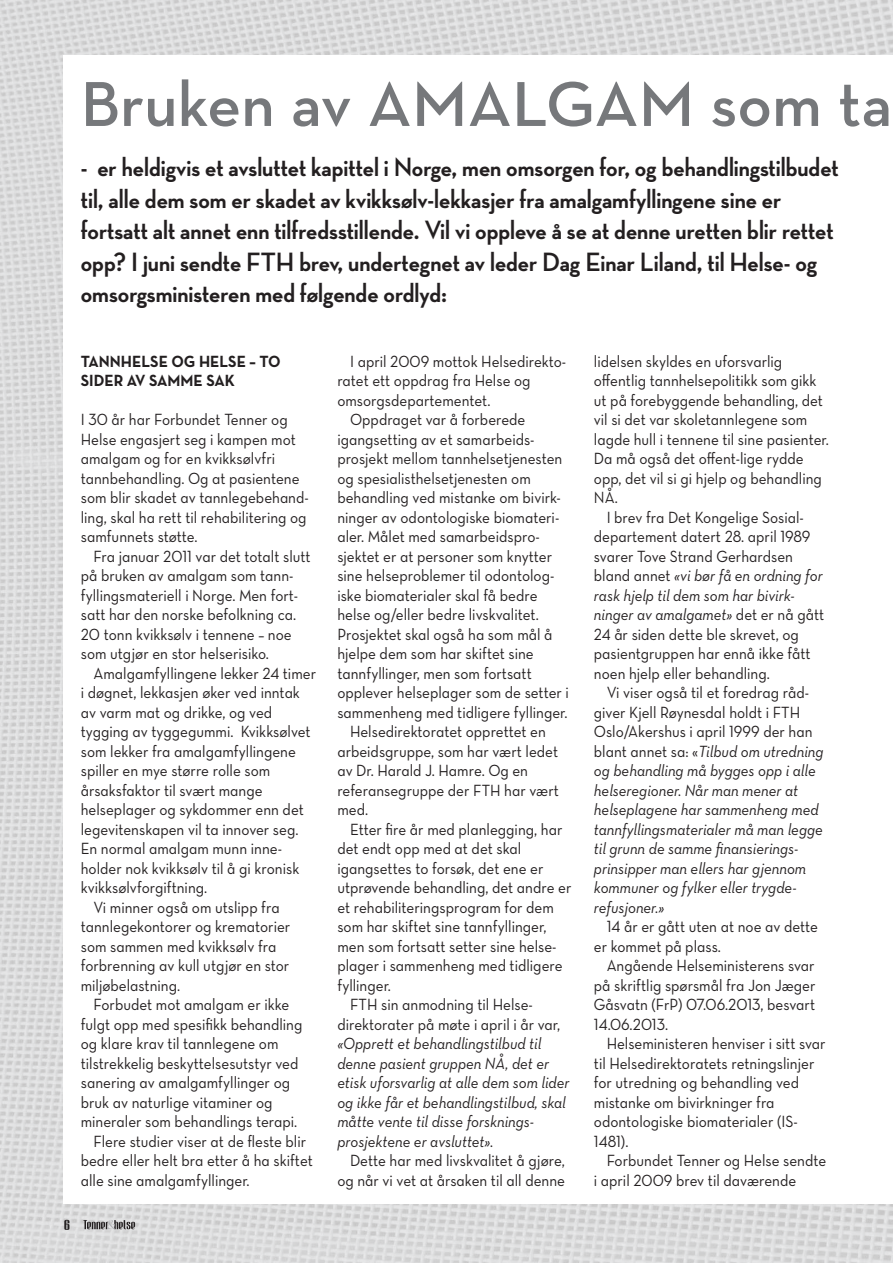
<style>
.page{position:relative;width:893px;height:1263px;background:#fff}
.page>*{position:absolute;margin:0;border:0;box-sizing:border-box;transform-origin:0 0}
.t1{font:600 64.5px "Neutra Text";color:#76787b}
.t2{font:700 27px/31.5px "Neutra Disp";color:#231f20}
.t3{font:16.5px/19.5px "Neutra Text Book Alt";color:#231f20;scale:.92 1}
.t4{font:16.5px/19.5px "Neutra Text Book Italic Alt";color:#231f20;scale:.92 1}
.t5{font:700 16.5px/19.5px "Neutra Text";color:#231f20;scale:.95 1}
.t6{font:13.05px "Mabella";color:#231f20;scale:1.15 1}
.s1{font-family:"Neutra Text Book Alt"}
</style>
<div class="page">
<img style="left:0;top:0;width:893px;height:1263px">
<div style="left:64px;top:55px;width:829px;height:1148px;background:#fff"></div>
<svg style="left:83px;top:1220px;width:52px;height:9px"></svg>
<h1 class="t1" style="left:81px;top:64px;width:813px">Bruken av AMALGAM som ta</h1>
<p class="t2" style="left:81px;top:152px;width:759px">- er heldigvis et avsluttet kapittel i Norge, men omsorgen for, og behandlingstilbudet til, alle dem som er skadet av kvikksølv-lekkasjer fra amalgamfyllingene sine er fortsatt alt annet enn tilfredsstillende. Vil vi oppleve å se at denne uretten blir rettet opp? I juni sendte FTH brev, undertegnet av leder Dag Einar Liland, til Helse- og omsorgsministeren med følgende ordlyd:</p>
<p class="t5" style="left:81px;top:351px;width:212px">TANNHELSE OG HELSE – TO<br>SIDER AV SAMME SAK</p>
<p class="t3" style="left:81px;top:409px;width:248px">I 30 år har Forbundet Tenner og<br>Helse engasjert seg i kampen mot amalgam og for en kvikksølvfri tannbehandling. Og at pasientene som blir skadet av tannlegebehand&shy;ling, skal ha rett til rehabilitering og samfunnets støtte.</p>
<p class="t3" style="left:81px;top:546px;width:251px;text-indent:13px">Fra januar 2011 var det totalt slutt på bruken av amalgam som tann&shy;fyllingsmateriell i Norge. Men fort&shy;satt har den norske befolkning ca.<br>20 tonn kvikksølv i tennene – noe som utgjør en stor helserisiko.</p>
<p class="t3" style="left:94px;top:663px;width:243px">Amalgamfyllingene lekker 24 timer</p>
<p class="t3" style="left:81px;top:682px;width:240px">i døgnet, lekkasjen øker ved inntak</p>
<p class="t3" style="left:81px;top:702px;width:210px">av varm mat og drikke, og ved</p>
<p class="t3" style="left:81px;top:721px;width:251px">tygging av tyggegummi. Kvikksølvet</p>
<p class="t3" style="left:81px;top:741px;width:235px">som lekker fra amalgamfyllingene</p>
<p class="t3" style="left:81px;top:760px;width:207px">spiller en mye større rolle som</p>
<p class="t3" style="left:81px;top:780px;width:199px">årsaksfaktor til svært mange</p>
<p class="t3" style="left:81px;top:799px;width:244px">helseplager og sykdommer enn det</p>
<p class="t3" style="left:81px;top:819px;width:238px">legevitenskapen vil ta innover seg.</p>
<p class="t3" style="left:81px;top:838px;width:219px">En normal amalgam munn inne-</p>
<p class="t3" style="left:81px;top:858px;width:239px">holder nok kvikksølv til å gi kronisk</p>
<p class="t3" style="left:81px;top:877px;width:139px">kvikksølvforgiftning.</p>
<p class="t3" style="left:94px;top:897px;width:204px">Vi minner også om utslipp fra</p>
<p class="t3" style="left:81px;top:916px;width:229px">tannlegekontorer og krematorier</p>
<p class="t3" style="left:81px;top:936px;width:214px">som sammen med kvikksølv fra</p>
<p class="t3" style="left:81px;top:956px;width:228px">forbrenning av kull utgjør en stor</p>
<p class="t3" style="left:81px;top:975px;width:110px">miljøbelastning.</p>
<p class="t3" style="left:94px;top:995px;width:214px">Forbudet mot amalgam er ikke</p>
<p class="t3" style="left:81px;top:1014px;width:242px">fulgt opp med spesifikk behandling</p>
<p class="t3" style="left:81px;top:1034px;width:216px">og klare krav til tannlegene om</p>
<p class="t3" style="left:81px;top:1053px;width:238px">tilstrekkelig beskyttelsesutstyr ved</p>
<p class="t3" style="left:81px;top:1073px;width:229px">sanering av amalgamfyllinger og</p>
<p class="t3" style="left:81px;top:1092px;width:210px">bruk av naturlige vitaminer og</p>
<p class="t3" style="left:81px;top:1112px;width:237px">mineraler som behandlings terapi.</p>
<p class="t3" style="left:94px;top:1131px;width:233px">Flere studier viser at de fleste blir</p>
<p class="t3" style="left:81px;top:1151px;width:254px">bedre eller helt bra etter å ha skiftet</p>
<p class="t3" style="left:81px;top:1170px;width:185px">alle sine amalgamfyllinger.</p>
<p class="t6" style="left:64px;top:1217px;width:7px">6</p>
<p class="t3" style="left:350px;top:351px;width:235px">I april 2009 mottok Helsedirekto-</p>
<p class="t3" style="left:337px;top:371px;width:212px">ratet ett oppdrag fra Helse og</p>
<p class="t3" style="left:337px;top:390px;width:168px">omsorgsdepartementet.</p>
<p class="t3" style="left:350px;top:410px;width:192px">Oppdraget var å forberede</p>
<p class="t3" style="left:337px;top:429px;width:214px">igangsetting av et samarbeids-</p>
<p class="t3" style="left:337px;top:449px;width:246px">prosjekt mellom tannhelsetjenesten</p>
<p class="t3" style="left:337px;top:468px;width:212px">og spesialisthelsetjenesten om</p>
<p class="t3" style="left:337px;top:488px;width:244px">behandling ved mistanke om bivirk-</p>
<p class="t3" style="left:337px;top:507px;width:241px">ninger av odontologiske biomateri-</p>
<p class="t3" style="left:337px;top:526px;width:220px">aler. Målet med samarbeidspro-</p>
<p class="t3" style="left:337px;top:546px;width:235px">sjektet er at personer som knytter</p>
<p class="t3" style="left:337px;top:565px;width:236px">sine helseproblemer til odontolog-</p>
<p class="t3" style="left:337px;top:585px;width:219px">iske biomaterialer skal få bedre</p>
<p class="t3" style="left:337px;top:604px;width:221px">helse og/eller bedre livskvalitet.</p>
<p class="t3" style="left:337px;top:624px;width:235px">Prosjektet skal også ha som mål å</p>
<p class="t3" style="left:337px;top:643px;width:215px">hjelpe dem som har skiftet sine</p>
<p class="t3" style="left:337px;top:663px;width:213px">tannfyllinger, men som fortsatt</p>
<p class="t3" style="left:337px;top:682px;width:253px">opplever helseplager som de setter i</p>
<p class="t3" style="left:337px;top:702px;width:252px">sammenheng med tidligere fyllinger.</p>
<p class="t3" style="left:350px;top:721px;width:214px">Helsedirektoratet opprettet en</p>
<p class="t3" style="left:337px;top:741px;width:241px">arbeidsgruppe, som har vært ledet</p>
<p class="t3" style="left:337px;top:760px;width:209px">av Dr. Harald J. Hamre. Og en</p>
<p class="t3" style="left:337px;top:780px;width:242px">referansegruppe der FTH har vært</p>
<p class="t3" style="left:337px;top:799px;width:35px">med.</p>
<p class="t3" style="left:350px;top:819px;width:232px">Etter fire år med planlegging, har</p>
<p class="t3" style="left:337px;top:839px;width:201px">det endt opp med at det skal</p>
<p class="t3" style="left:337px;top:858px;width:226px">igangsettes to forsøk, det ene er</p>
<p class="t3" style="left:337px;top:878px;width:256px">utprøvende behandling, det andre er</p>
<p class="t3" style="left:337px;top:897px;width:237px">et rehabiliteringsprogram for dem</p>
<p class="t3" style="left:337px;top:917px;width:229px">som har skiftet sine tannfyllinger,</p>
<p class="t3" style="left:337px;top:936px;width:238px">men som fortsatt setter sine helse-</p>
<p class="t3" style="left:337px;top:956px;width:246px">plager i sammenheng med tidligere</p>
<p class="t3" style="left:337px;top:975px;width:60px">fyllinger.</p>
<p class="t3" style="left:350px;top:995px;width:199px">FTH sin anmodning til Helse-</p>
<p class="t3" style="left:337px;top:1014px;width:244px">direktorater på møte i april i år var,</p>
<p class="t4" style="left:337px;top:1034px;width:254px">«Opprett et behandlingstilbud til denne pasient gruppen NÅ, det er etisk uforsvarlig at alle dem som lider og ikke får et behandlingstilbud, skal måtte vente til disse forsknings&shy;prosjektene er avsluttet».</p>
<p class="t3" style="left:337px;top:1151px;width:249px;text-align:right">Dette har med livskvalitet å gjøre, og når vi vet at årsaken til all denne</p>
<p class="t3" style="left:594px;top:351px;width:206px">lidelsen skyldes en uforsvarlig</p>
<p class="t3" style="left:594px;top:371px;width:244px">offentlig tannhelsepolitikk som gikk</p>
<p class="t3" style="left:594px;top:390px;width:251px">ut på forebyggende behandling, det</p>
<p class="t3" style="left:594px;top:410px;width:234px">vil si det var skoletannlegene som</p>
<p class="t3" style="left:594px;top:429px;width:257px">lagde hull i tennene til sine pasienter.</p>
<p class="t3" style="left:594px;top:449px;width:229px">Da må også det offent-lige rydde</p>
<p class="t3" style="left:594px;top:468px;width:249px">opp, det vil si gi hjelp og behandling</p>
<p class="t3" style="left:594px;top:488px;width:28px">NÅ.</p>
<p class="t3" style="left:607px;top:507px;width:214px">I brev fra Det Kongelige Sosial-</p>
<p class="t3" style="left:594px;top:527px;width:237px">departement datert 28. april 1989</p>
<p class="t3" style="left:594px;top:546px;width:218px">svarer Tove Strand Gerhardsen</p>
<p class="t4" style="left:594px;top:566px;width:252px"><span class="s1">bland annet</span> «vi bør få en ordning for rask hjelp til dem som har bivirk&shy;ninger av amalgamet» <span class="s1">det er nå gått</span></p>
<p class="t3" style="left:594px;top:624px;width:237px">24 år siden dette ble skrevet, og pasientgruppen har ennå ikke fått noen hjelp eller behandling.</p>
<p class="t3" style="left:594px;top:683px;width:239px;text-indent:13px">Vi viser også til et foredrag råd&shy;giver Kjell Røynesdal holdt i FTH<br>Oslo/Akershus i april 1999 der han</p>
<p class="t4" style="left:594px;top:741px;width:251px"><span class="s1">blant annet sa: «</span>Tilbud om utredning og behandling må bygges opp i alle helseregioner. Når man mener at helseplagene har sammenheng med tannfyllingsmaterialer må man legge til grunn de samme finansierings&shy;prinsipper man ellers har gjennom kommuner og fylker eller trygde&shy;refusjoner.»</p>
<p class="t3" style="left:594px;top:916px;width:245px;text-indent:13px">14 år er gått uten at noe av dette er kommet på plass.</p>
<p class="t3" style="left:594px;top:955px;width:242px;text-align:justify;text-indent:13px">Angående Helseministerens svar på skriftlig spørsmål fra Jon Jæger Gåsvatn (FrP) 07.06.2013, besvart 14.06.2013.</p>
<p class="t3" style="left:594px;top:1034px;width:253px;text-indent:13px">Helseministeren henviser i sitt svar til Helsedirektoratets retningslinjer for utredning og behandling ved mistanke om bivirkninger fra odontologiske biomaterialer (IS-<br>1481).</p>
<p class="t3" style="left:594px;top:1151px;width:254px;text-indent:13px">Forbundet Tenner og Helse sendte i april 2009 brev til daværende</p>
</div>
